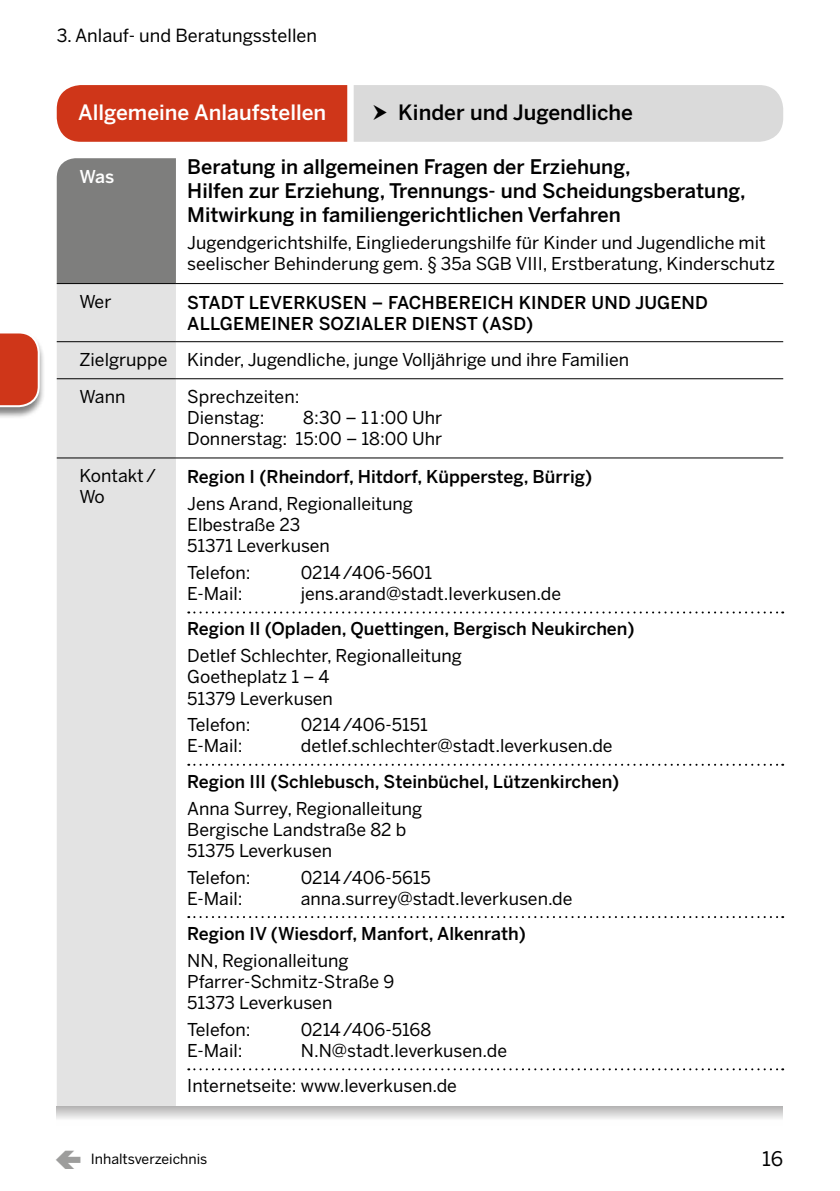
<style>
.page{position:relative;width:840px;height:1191px;background:#fff}
.page>*{position:absolute;margin:0;border:0;box-sizing:border-box;transform-origin:0 0}
.t1{font:500 21px "Benton Sans";color:#fff}
.t2{font:500 21px "Benton Sans";color:#000}
.t3{font:500 20px/24px "Benton Sans";color:#000}
.t4{font:20px "Benton Sans";color:#000}
.t5{font:18px "Benton Sans";color:#000}
.t6{font:17.6px/21.2px "Benton Sans";color:#000}
.t7{font:500 17.6px/21.2px "Benton Sans";color:#000}
.t8{font:500 17.6px "Benton Sans";color:#fff}
.t9{font:14px "Benton Sans";color:#000}
</style>
<div class="page">
<div style="left:57px;top:158px;width:119px;height:125px;background:#7e7e7d"></div>
<svg style="left:57px;top:1106px;width:725px;height:13px;background:#d2d2d2"></svg>
<div style="left:57px;top:284px;width:119px;height:822px;background:#e3e3e3"></div>
<hr style="left:176px;top:283px;width:606px;height:1px;background:#000">
<hr style="left:176px;top:341px;width:606px;height:1px;background:#000">
<hr style="left:176px;top:378px;width:606px;height:1px;background:#000">
<hr style="left:176px;top:457px;width:606px;height:1px;background:#000">
<hr style="left:57px;top:283px;width:119px;height:1px;background:#000">
<hr style="left:57px;top:341px;width:119px;height:1px;background:#000">
<hr style="left:57px;top:378px;width:119px;height:1px;background:#000">
<hr style="left:57px;top:457px;width:119px;height:1px;background:#000">
<svg style="left:188px;top:611px;width:594px;height:2px"></svg>
<svg style="left:188px;top:763px;width:594px;height:2px"></svg>
<svg style="left:188px;top:916px;width:594px;height:2px"></svg>
<svg style="left:188px;top:1068px;width:594px;height:2px"></svg>
<div style="left:57px;top:85px;width:290px;height:57px;background:#cf3619"></div>
<div style="left:0;top:331px;width:45px;height:88px;background:#000;opacity:.5"></div>
<svg style="left:0;top:331px;width:41px;height:77px;background:#d3573f"></svg>
<div style="left:353px;top:85px;width:429px;height:57px;background:#dadada"></div>
<p class="t5" style="left:57px;top:25px;width:262px">3. Anlauf- und Beratungsstellen</p>
<p class="t1" style="left:78px;top:100px;width:250px">Allgemeine Anlaufstellen</p>
<p class="t2" style="left:398px;top:100px;width:236px">Kinder und Jugendliche</p>
<p class="t8" style="left:79px;top:167px;width:36px">Was</p>
<p class="t3" style="left:187px;top:154px;width:559px">Beratung in allgemeinen Fragen der Erziehung,<br>Hilfen zur Erziehung, Trennungs- und Scheidungsberatung,<br>Mitwirkung in familiengerichtlichen Verfahren</p>
<p class="t6" style="left:187px;top:231px;width:589px">Jugendgerichtshilfe, Eingliederungshilfe für Kinder und Jugendliche mit seelischer Behinderung gem. § 35a SGB VIII, Erstberatung, Kinderschutz</p>
<p class="t6" style="left:79px;top:291px;width:33px">Wer</p>
<p class="t7" style="left:187px;top:291px;width:522px">STADT LEVERKUSEN – FACHBEREICH KINDER UND JUGEND<br>ALLGEMEINER SOZIALER DIENST (ASD)</p>
<p class="t6" style="left:79px;top:341px;width:551px;line-height:37px">Zielgruppe Kinder, Jugendliche, junge Volljährige und ihre Familien<br>Wann</p>
<p class="t6" style="left:187px;top:386px;width:114px">Sprechzeiten:<br>Dienstag:</p>
<p class="t6" style="left:187px;top:407px;width:256px;text-align:right">8:30 – 1 1:00 Uhr<br>Donnerstag: 15:00 – 18:00 Uhr</p>
<p class="t6" style="left:79px;top:465px;width:78px">Kontakt /<br>Wo</p>
<p class="t7" style="left:187px;top:466px;width:406px">Region I (Rheindorf, Hitdorf, Küppersteg, Bürrig)</p>
<p class="t6" style="left:187px;top:493px;width:227px">Jens Arand, Regionalleitung<br>Elbestraße 23<br>51371 Leverkusen</p>
<p class="t6" style="left:187px;top:562px;width:65px">Telefon:</p>
<p class="t6" style="left:300px;top:562px;width:133px">0214/406-5601</p>
<p class="t6" style="left:187px;top:583px;width:57px">E-Mail:</p>
<p class="t6" style="left:300px;top:583px;width:262px">jens.arand@stadt.leverkusen.de</p>
<p class="t7" style="left:187px;top:618px;width:448px">Region II (Opladen, Quettingen, Bergisch Neukirchen)</p>
<p class="t6" style="left:187px;top:645px;width:276px">Detlef Schlechter, Regionalleitung<br>Goetheplatz 1 – 4<br>51379 Leverkusen</p>
<p class="t6" style="left:187px;top:714px;width:65px">Telefon:</p>
<p class="t6" style="left:300px;top:714px;width:128px">0214/406-5151</p>
<p class="t6" style="left:187px;top:735px;width:57px">E-Mail:</p>
<p class="t6" style="left:300px;top:735px;width:313px">detlef.schlechter@stadt.leverkusen.de</p>
<p class="t7" style="left:187px;top:770px;width:433px">Region III (Schlebusch, Steinbüchel, Lützenkirchen)</p>
<p class="t6" style="left:187px;top:797px;width:236px">Anna Surrey, Regionalleitung<br>Bergische Landstraße 82 b<br>51375 Leverkusen</p>
<p class="t6" style="left:187px;top:866px;width:65px">Telefon:</p>
<p class="t6" style="left:300px;top:866px;width:132px">0214/406-5615</p>
<p class="t6" style="left:187px;top:887px;width:57px">E-Mail:</p>
<p class="t6" style="left:300px;top:887px;width:273px">anna.surrey@stadt.leverkusen.de</p>
<p class="t7" style="left:187px;top:922px;width:340px">Region IV (Wiesdorf, Manfort, Alkenrath)</p>
<p class="t6" style="left:187px;top:949px;width:208px">NN, Regionalleitung<br>Pfarrer-Schmitz-Straße 9<br>51373 Leverkusen</p>
<p class="t6" style="left:187px;top:1018px;width:65px">Telefon:</p>
<p class="t6" style="left:300px;top:1018px;width:132px">0214/406-5168</p>
<p class="t6" style="left:187px;top:1039px;width:57px">E-Mail:</p>
<p class="t6" style="left:187px;top:1032px;width:321px;line-height:35.2px;text-indent:113px">N.N@stadt.leverkusen.de<br>Internetseite: www.leverkusen.de</p>
<p class="t9" style="left:91px;top:1151px;width:118px">Inhaltsverzeichnis</p>
<p class="t4" style="left:761px;top:1146px;width:22px">16</p>
</div>
